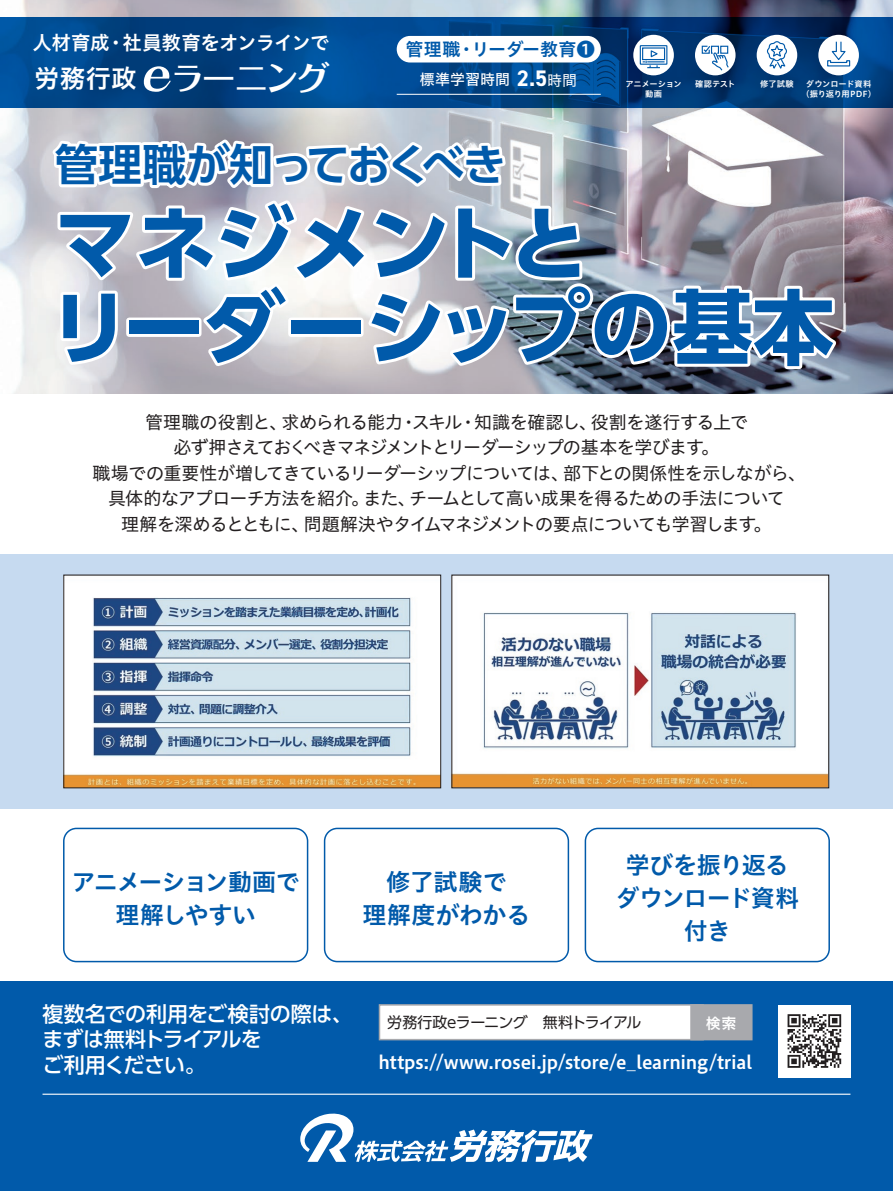
<style>
.page{position:relative;width:893px;height:1191px;background:#fff}
.page>*{position:absolute;margin:0;border:0;box-sizing:border-box;transform-origin:0 0}
.t1{font:700 81px/84px "UD Shin Go Pro";letter-spacing:-.025em;color:#015aaa}
.t2{font:700 43.5px "UD Shin Go Pro De";letter-spacing:-.05em;color:#015aaa}
.t3{font:700 33.3px "Folk Pro";letter-spacing:-.07em;color:#fff}
.t4{font:24px/33px "Hiragino UD Sans Std W6";letter-spacing:-.04em;color:#015aaa;text-align:center}
.t5{font:24px/33px "Hiragino UD Sans Std W6";letter-spacing:-.02em;color:#015aaa;text-align:center}
.t6{font:24px/33px "Hiragino UD Sans Std W6";color:#015aaa;text-align:center}
.t7{font:500 21px/25.5px "UD Shin Go Pro";letter-spacing:-.02em;color:#fff}
.t8{font:19.5px "Hiragino UD Sans Std W6";letter-spacing:-.03em;color:#fff}
.t9{font:18px/25.5px "Hiragino UD Sans Std W4";letter-spacing:-.05em;color:#231f20;text-align:center}
.t10{font:18px "Hiragino UD Sans Std W6";color:#fff}
.t11{font:18px "Hiragino UD Sans Std W6";letter-spacing:.01em;color:#015aaa}
.t12{font:15px "UD Shin Go Pro";letter-spacing:-.04em;color:#231f20}
.t13{font:15px "Hiragino UD Sans Std W5";letter-spacing:.01em;color:#fff}
.t14{font:15px "Hiragino UD Sans Std W6";color:#fff}
.t15{font:8.25px/10.5px "Hiragino UD Sans Std W6";letter-spacing:-.005em;color:#fff;text-align:center}
.t16{font:8.25px "Hiragino UD Sans Std W6";letter-spacing:-.035em;color:#fff}
.s1{font-family:"Hiragino UD Sans Std W6";font-weight:400;font-size:25.5px}
.s2{font-family:"DIN2014";font-weight:700;font-size:22.5px}
.s3{font-family:"Hiragino UD Sans Std W4"}
</style>
<div class="page">
<div style="left:0;top:554px;width:893px;height:254px;background:#c6daf0"></div>
<div style="left:0;top:981px;width:893px;height:210px;background:#015aaa"></div>
<img style="left:0;top:0;width:893px;height:393px">
<svg style="left:0;top:17px;width:893px;height:90px;background:#004283"></svg>
<img style="left:66px;top:577px;width:373px;height:209px">
<img style="left:454px;top:577px;width:373px;height:209px">
<div style="left:63px;top:827px;width:245px;height:135px;border:2px solid #015aaa;border-radius:13px"></div>
<div style="left:324px;top:827px;width:245px;height:135px;border:2px solid #015aaa;border-radius:13px"></div>
<div style="left:585px;top:827px;width:245px;height:135px;border:2px solid #015aaa;border-radius:13px"></div>
<hr style="left:43px;top:1093px;width:807px;height:1px;background:#fff">
<svg style="left:300px;top:1113px;width:293px;height:49px"></svg>
<div style="left:778px;top:1005px;width:72px;height:72px;background:#fff"></div>
<svg style="left:143px;top:66px;width:28px;height:26px"></svg>
<div style="left:695px;top:35px;width:41px;height:40px;background:#fff;border-radius:50%"></div>
<svg style="left:701px;top:45px;width:28px;height:26px"></svg>
<div style="left:720px;top:46px;width:8px;height:8px;border:1px solid #015aaa"></div>
<div style="left:757px;top:35px;width:40px;height:40px;background:#fff;border-radius:50%"></div>
<svg style="left:766px;top:41px;width:21px;height:28px"></svg>
<div style="left:818px;top:35px;width:41px;height:40px;background:#fff;border-radius:50%"></div>
<svg style="left:827px;top:41px;width:24px;height:26px"></svg>
<div style="left:633px;top:35px;width:41px;height:40px;background:#fff;border-radius:50%"></div>
<div style="left:640px;top:45px;width:27px;height:20px;border:1px solid #015aaa"></div>
<div style="left:642px;top:47px;width:23px;height:13px;border:1px solid #015aaa"></div>
<svg style="left:643px;top:49px;width:21px;height:19px"></svg>
<div style="left:379px;top:1004px;width:325px;height:36px;background:#fff;border:2px solid #a8a9ad"></div>
<div style="left:690px;top:1004px;width:62px;height:36px;background:#a8a9ad;border:2px solid #a8a9ad"></div>
<svg style="left:788px;top:1014px;width:53px;height:53px"></svg>
<svg style="left:47px;top:134px;width:794px;height:238px"></svg>
<div style="left:397px;top:36px;width:204px;height:26px;background:#fff;border-radius:13px"></div>
<hr style="left:397px;top:94px;width:204px;height:1px;background:#fff">
<p class="t8" style="left:33px;top:28px;width:299px">人材育成・社員教育をオンラインで</p>
<h3 class="t3" style="left:34px;top:50px;width:297px"><span class="s1">労務行政</span> ラーニング</h3>
<p class="t11" style="left:406px;top:36px;width:191px">管理職・リーダー教育❶</p>
<p class="t13" style="left:420px;top:68px;width:159px">標準学習時間 <span class="s2">2.5</span><span class="s3">時間</span></p>
<p class="t16" style="left:626px;top:77px;width:58px">アニメーション</p>
<p class="t15" style="left:695px;top:78px;width:42px">確認テスト</p>
<p class="t15" style="left:645px;top:88px;width:18px">動画</p>
<p class="t15" style="left:760px;top:78px;width:35px">修了試験</p>
<p class="t15" style="left:801px;top:78px;width:76px">ダウンロード資料（振り返り用PDF）</p>
<h2 class="t2" style="left:55px;top:129px;width:453px">管理職が知っておくべき</h2>
<h1 class="t1" style="left:49px;top:199px;width:786px">マネジメントと<br>リーダーシップの基本</h1>
<p class="t9" style="left:92px;top:408px;width:715px">管理職の役割と、求められる能力・スキル・知識を確認し、役割を遂行する上で<br>必ず押さえておくべきマネジメントとリーダーシップの基本を学びます。<br>職場での重要性が増してきているリーダーシップについては、部下との関係性を示しながら、具体的なアプローチ方法を紹介。また、チームとして高い成果を得るための手法について<br>理解を深めるとともに、問題解決やタイムマネジメントの要点についても学習します。</p>
<h3 class="t5" style="left:71px;top:864px;width:230px">アニメーション動画で理解しやすい</h3>
<h3 class="t6" style="left:363px;top:864px;width:169px">修了試験で<br>理解度がわかる</h3>
<h3 class="t4" style="left:616px;top:847px;width:185px">学びを振り返るダウンロード資料付き</h3>
<p class="t7" style="left:43px;top:1000px;width:312px">複数名での利用をご検討の際は、まずは無料トライアルを<br>ご利用ください。</p>
<p class="t12" style="left:387px;top:1009px;width:256px">労務行政eラーニング　無料トライアル</p>
<p class="t14" style="left:706px;top:1011px;width:32px">検索</p>
<p class="t10" style="left:378px;top:1048px;width:375px">https://www.rosei.jp/store/e_learning/trial</p>
</div>
